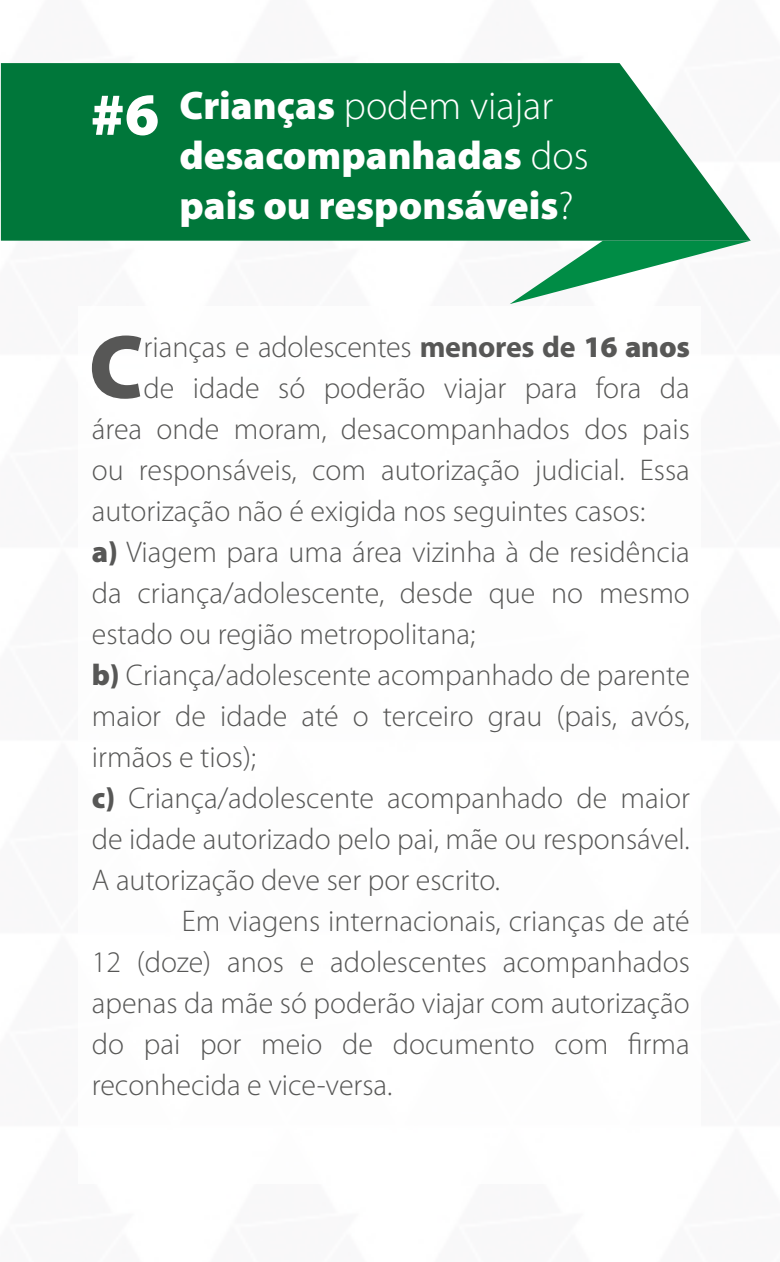
<style>
.page{position:relative;width:780px;height:1262px;background:#fff}
.page>*{position:absolute;margin:0;border:0;box-sizing:border-box;transform-origin:0 0}
.t1{font:900 90.75px "Myriad Pro";color:#575756}
.t2{font:900 60px "Myriad Pro";color:#fff}
.t3{font:900 40px/50px "Myriad Pro";color:#fff}
.t4{font:300 30px "Myriad Pro";color:#575756}
.s1{font-weight:300}
.s2{font-weight:700}
.s3{font-weight:900}
</style>
<div class="page">
<svg style="left:510px;top:241px;width:240px;height:63px"></svg>
<svg style="left:1px;top:63px;width:749px;height:178px;fill:#00773a"></svg>
<h2 class="t2" style="left:90px;top:74px;width:70px">#6</h2>
<h3 class="t3" style="left:179px;top:79px;width:411px">Crianças <span class="s1">podem viajar </span>desacompanhadas <span class="s1">dos </span>pais ou responsáveis<span class="s1">?</span></h3>
<h1 class="t1" style="left:89px;top:306px;width:56px">C</h1>
<p class="t4" style="left:143px;top:329px;width:548px">rianças e adolescentes <span class="s2">menores de</span> <span class="s3">16 anos</span></p>
<p class="t4" style="left:143px;top:370px;width:548px">de idade só poderão viajar para fora da</p>
<p class="t4" style="left:92px;top:411px;width:599px">área onde moram, desacompanhados dos pais</p>
<p class="t4" style="left:92px;top:452px;width:599px">ou responsáveis, com autorização judicial. Essa</p>
<p class="t4" style="left:92px;top:493px;width:555px">autorização não é exigida nos seguintes casos:</p>
<p class="t4" style="left:92px;top:534px;width:599px"><span class="s3">a)</span> Viagem para uma área vizinha à de residência</p>
<p class="t4" style="left:92px;top:575px;width:599px">da criança/adolescente, desde que no mesmo</p>
<p class="t4" style="left:92px;top:616px;width:385px">estado ou região metropolitana;</p>
<p class="t4" style="left:92px;top:657px;width:599px"><span class="s3">b)</span> Criança/adolescente acompanhado de parente</p>
<p class="t4" style="left:92px;top:698px;width:599px">maior de idade até o terceiro grau (pais, avós,</p>
<p class="t4" style="left:92px;top:739px;width:166px">irmãos e tios);</p>
<p class="t4" style="left:92px;top:780px;width:599px"><span class="s3">c)</span> Criança/adolescente acompanhado de maior</p>
<p class="t4" style="left:92px;top:821px;width:599px">de idade autorizado pelo pai, mãe ou responsável.</p>
<p class="t4" style="left:92px;top:862px;width:410px">A autorização deve ser por escrito.</p>
<p class="t4" style="left:182px;top:903px;width:509px">Em viagens internacionais, crianças de até</p>
<p class="t4" style="left:92px;top:944px;width:599px">12 (doze) anos e adolescentes acompanhados</p>
<p class="t4" style="left:92px;top:985px;width:599px">apenas da mãe só poderão viajar com autorização</p>
<p class="t4" style="left:92px;top:1026px;width:599px">do pai por meio de documento com firma</p>
<p class="t4" style="left:92px;top:1067px;width:302px">reconhecida e vice-versa.</p>
</div>
